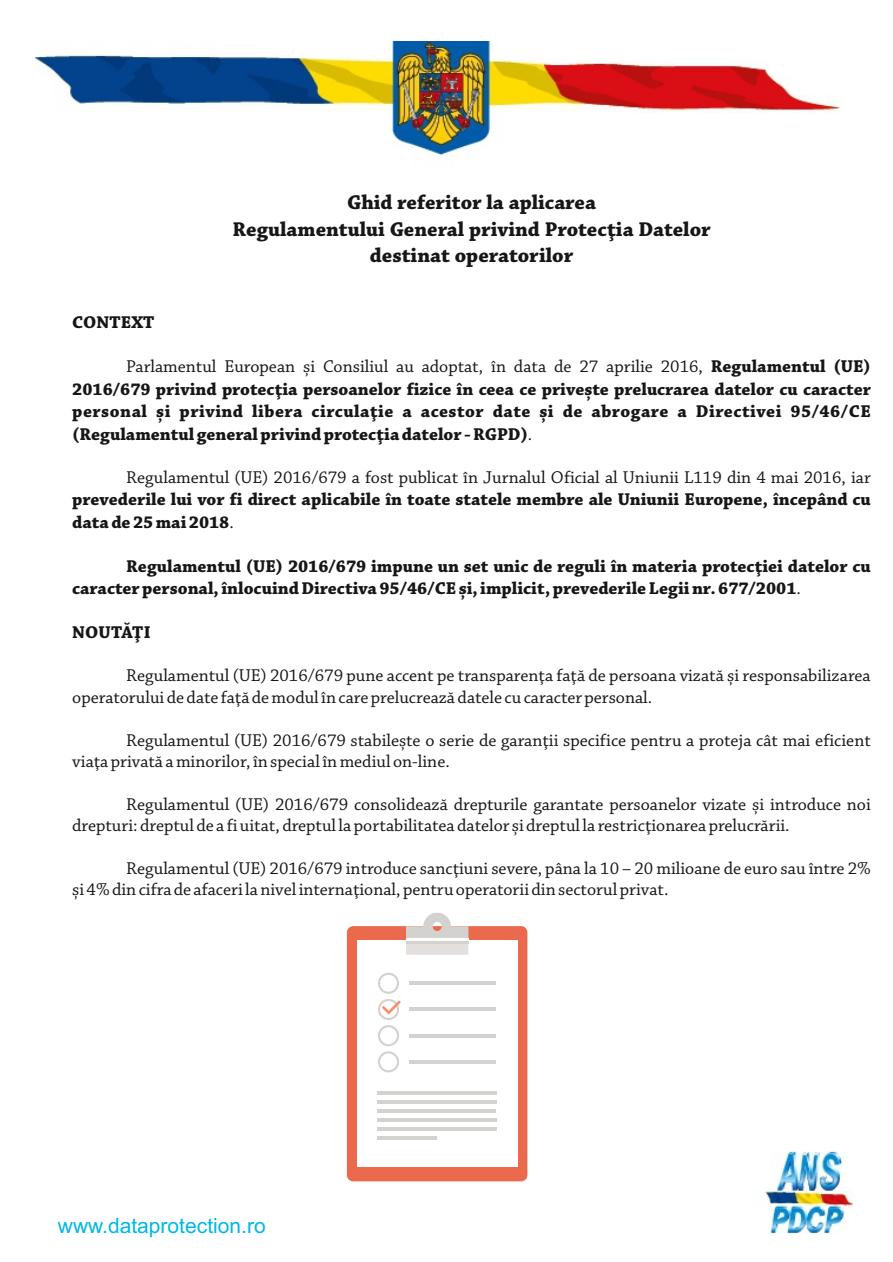
<style>
.page{position:relative;width:893px;height:1262px;background:#fff}
.page>*{position:absolute;margin:0;border:0;box-sizing:border-box;transform-origin:0 0}
.t1{font:700 21px/26.2px "Chaparral Pro";color:#151616;text-align:center}
.t2{font:21px "Arial";color:#00b8e2}
.t3{font:18px/21.3px "Chaparral Pro";color:#151616}
.t4{font:700 18px/22.5px "Chaparral Pro";color:#151616}
.s1{font-weight:400}
</style>
<div class="page">
<img style="left:35px;top:41px;width:817px;height:1192px">
<div style="left:347px;top:926px;width:180px;height:255px;background:#eb6a4e;border-radius:6px"></div>
<div style="left:357px;top:940px;width:160px;height:226px;background:#fff"></div>
<hr style="left:377px;top:1118px;width:120px;height:3px;background:#d4d2cf">
<hr style="left:377px;top:1127px;width:120px;height:3px;background:#d4d2cf">
<svg style="left:377px;top:1136px;width:60px;height:3px"></svg>
<hr style="left:377px;top:1091px;width:120px;height:4px;background:#d4d2cf">
<hr style="left:377px;top:1100px;width:120px;height:3px;background:#d4d2cf">
<hr style="left:377px;top:1109px;width:119px;height:3px;background:#d4d2cf">
<hr style="left:409px;top:981px;width:87px;height:4px;background:#d4d2cf">
<hr style="left:409px;top:1007px;width:87px;height:4px;background:#d4d2cf">
<svg style="left:409px;top:1034px;width:87px;height:3px"></svg>
<svg style="left:409px;top:1060px;width:87px;height:3px"></svg>
<svg style="left:378px;top:972px;width:21px;height:21px"></svg>
<svg style="left:378px;top:999px;width:23px;height:73px"></svg>
<svg style="left:406px;top:912px;width:62px;height:42px"></svg>
<hr style="left:406px;top:937px;width:62px;height:3px;background:#fff">
<hr style="left:406px;top:940px;width:62px;height:3px;background:#d4d2cf">
<p class="t1" style="left:232px;top:191px;width:479px">Ghid referitor la aplicarea<br>Regulamentului General privind Protecţia Datelor destinat operatorilor</p>
<p class="t4" style="left:72px;top:312px;width:84px">CONTEXT</p>
<p class="t4" style="left:72px;top:356px;width:800px;text-align:justify;text-indent:54px"><span class="s1">Parlamentul European și Consiliul au adoptat, în data de 27 aprilie 2016,</span> Regulamentul (UE)<br>2016/679 privind protecţia persoanelor fizice în ceea ce privește prelucrarea datelor cu caracter personal și privind libera circulaţie a acestor date și de abrogare a Directivei 95/46/CE (Regulamentul general privind protecţia datelor - RGPD)<span class="s1">.</span></p>
<p class="t3" style="left:126px;top:468px;width:746px">Regulamentul (UE) 2016/679 a fost publicat în Jurnalul Oficial al Uniunii L119 din 4 mai 2016, iar</p>
<p class="t4" style="left:72px;top:489px;width:800px">prevederile lui vor fi direct aplicabile în toate statele membre ale Uniunii Europene, începând cu data de 25 mai 2018<span class="s1">.</span></p>
<p class="t4" style="left:72px;top:556px;width:800px;text-indent:54px">Regulamentul (UE) 2016/679 impune un set unic de reguli în materia protecţiei datelor cu caracter personal, înlocuind Directiva 95/46/CE și, implicit, prevederile Legii nr. 677/2001<span class="s1">.</span></p>
<p class="t4" style="left:72px;top:622px;width:80px">NOUTĂŢI</p>
<p class="t3" style="left:72px;top:666px;width:800px;text-indent:54px">Regulamentul (UE) 2016/679 pune accent pe transparenţa faţă de persoana vizată și responsabilizarea operatorului de date faţă de modul în care prelucrează datele cu caracter personal.</p>
<p class="t3" style="left:72px;top:730px;width:800px;text-indent:54px">Regulamentul (UE) 2016/679 stabilește o serie de garanţii specifice pentru a proteja cât mai eficient viaţa privată a minorilor, în special în mediul on-line.</p>
<p class="t3" style="left:72px;top:794px;width:800px;text-indent:54px">Regulamentul (UE) 2016/679 consolidează drepturile garantate persoanelor vizate și introduce noi drepturi: dreptul de a fi uitat, dreptul la portabilitatea datelor și dreptul la restricţionarea prelucrării.</p>
<p class="t3" style="left:72px;top:858px;width:800px;text-indent:54px">Regulamentul (UE) 2016/679 introduce sancţiuni severe, pâna la 10 – 20 milioane de euro sau între 2% și 4% din cifra de afaceri la nivel internaţional, pentru operatorii din sectorul privat.</p>
<p class="t2" style="left:58px;top:1217px;width:209px">www.dataprotection.ro</p>
</div>
